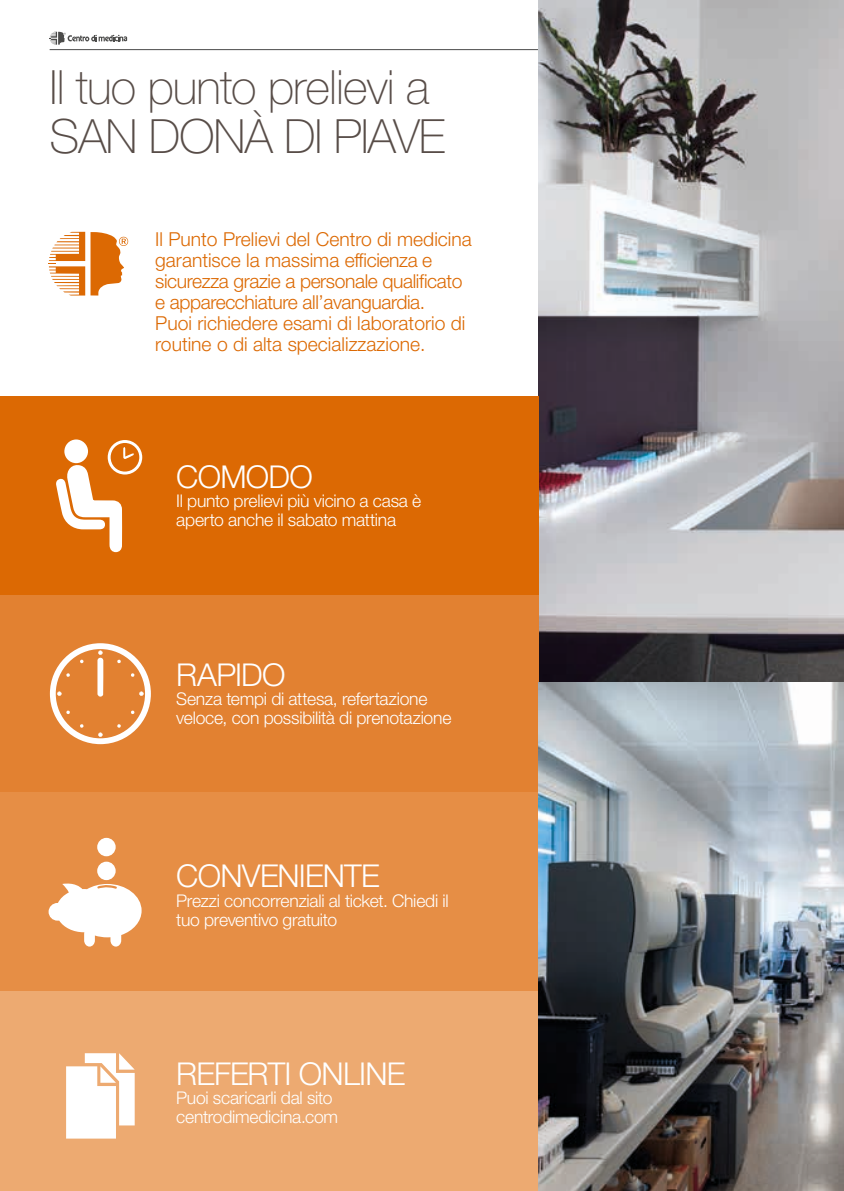
<style>
.page{position:relative;width:844px;height:1191px;background:#fff}
.page>*{position:absolute;margin:0;border:0;box-sizing:border-box;transform-origin:0 0}
.t1{font:100 47.25px/49px "Helvetica Neue LT Std";letter-spacing:-.02em;color:#584d48}
.t2{font:300 31.5px "Helvetica Neue LT Std";letter-spacing:-.025em;color:#fff}
.t3{font:300 19.25px/21px "Helvetica Neue LT Std";color:#dc6903}
.t4{font:300 17.5px/19.2px "Helvetica Neue LT Std";letter-spacing:-.015em;color:#fff}
</style>
<div class="page">
<hr style="left:50px;top:49px;width:793px;height:1px;background:#4b4b4a">
<svg style="left:50px;top:32px;width:77px;height:13px"></svg>
<img style="left:538px;top:0;width:305px;height:682px">
<div style="left:0;top:396px;width:538px;height:199px;background:#dc6903"></div>
<div style="left:0;top:595px;width:538px;height:199px;background:#e28131"></div>
<div style="left:0;top:793px;width:538px;height:199px;background:#e68e45"></div>
<div style="left:0;top:992px;width:538px;height:199px;background:#edaa71"></div>
<svg style="left:50px;top:643px;width:101px;height:101px"></svg>
<svg style="left:56px;top:440px;width:86px;height:112px"></svg>
<img style="left:538px;top:682px;width:305px;height:509px">
<svg style="left:49px;top:232px;width:79px;height:63px"></svg>
<div style="left:97px;top:838px;width:19px;height:18px;background:#fff;border-radius:50%"></div>
<div style="left:97px;top:861px;width:19px;height:19px;background:#fff;border-radius:50%"></div>
<svg style="left:49px;top:883px;width:92px;height:63px"></svg>
<svg style="left:66px;top:1053px;width:69px;height:85px"></svg>
<h1 class="t1" style="left:50px;top:62px;width:397px">Il tuo punto prelievi a<br>SAN DONÀ DI PIAVE</h1>
<p class="t3" style="left:155px;top:228px;width:318px">Il Punto Prelievi del Centro di medicina garantisce la massima efficienza e sicurezza grazie a personale qualificato e apparecchiature all’avanguardia.<br>Puoi richiedere esami di laboratorio di routine o di alta specializzazione.</p>
<h2 class="t2" style="left:176px;top:457px;width:138px">COMODO</h2>
<p class="t4" style="left:176px;top:491px;width:246px">Il punto prelievi più vicino a casa è aperto anche il sabato mattina</p>
<h2 class="t2" style="left:176px;top:655px;width:111px">RAPIDO</h2>
<p class="t4" style="left:176px;top:688px;width:276px">Senza tempi di attesa, refertazione veloce, con possibilità di prenotazione</p>
<h2 class="t2" style="left:176px;top:857px;width:205px">CONVENIENTE</h2>
<p class="t4" style="left:176px;top:890px;width:274px">Prezzi concorrenziali al ticket. Chiedi il tuo preventivo gratuito</p>
<h2 class="t2" style="left:176px;top:1054px;width:231px">REFERTI ONLINE</h2>
<p class="t4" style="left:176px;top:1087px;width:163px">Puoi scaricarli dal sito centrodimedicina.com</p>
</div>
